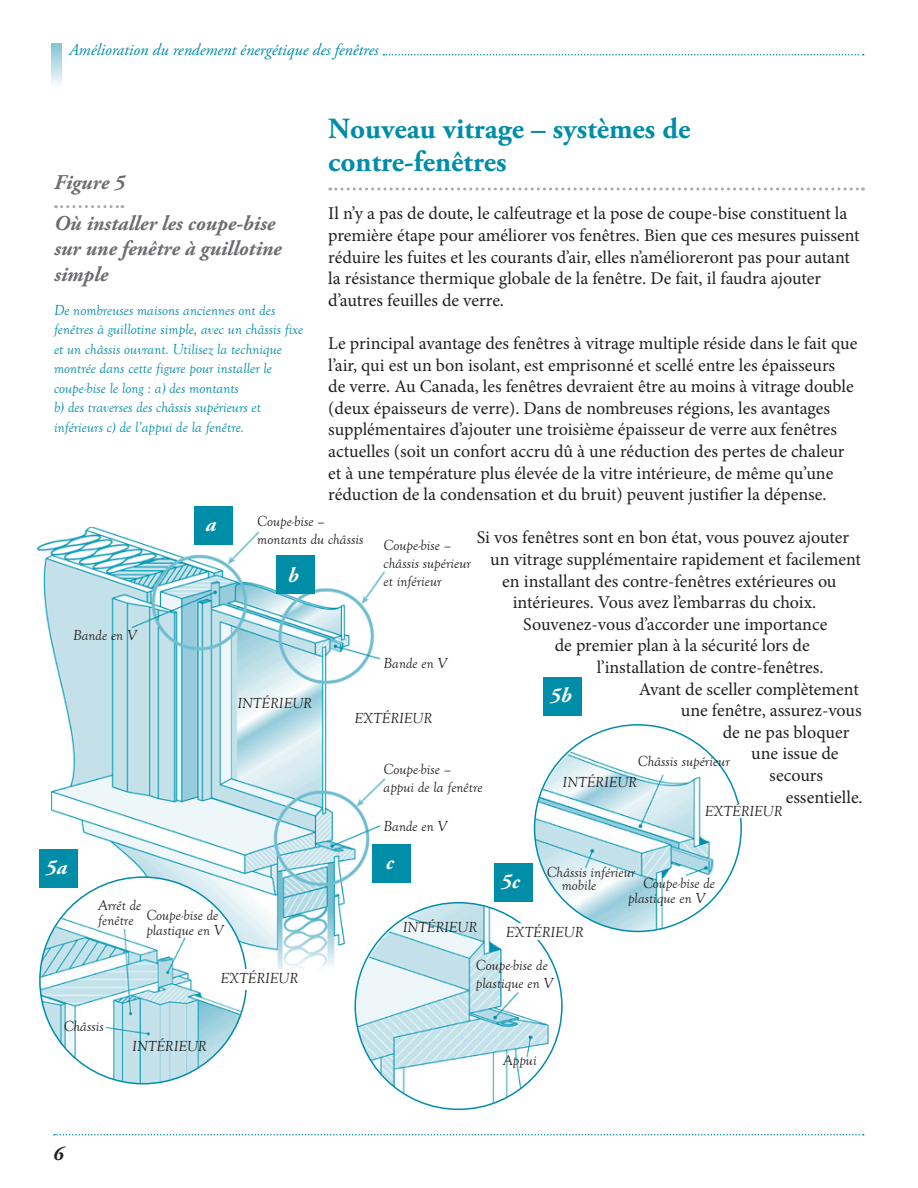
<style>
.page{position:relative;width:918px;height:1188px;background:#fff}
.page>*{position:absolute;margin:0;border:0;box-sizing:border-box;transform-origin:0 0}
.t1{font:700 29.25px/33px "Adobe Garamond Pro";color:#008da8}
.Figure_Caption{font:italic 700 21px/40.5px "Adobe Garamond Pro";color:#6c6d70}
.t2{font:italic 700 21px "Adobe Garamond Pro";color:#fff}
.t3{font:italic 700 19.5px "Adobe Garamond Pro";color:#231f20}
.t4{font:18px/21.6px "Minion Pro";color:#231f20}
.t5{font:italic 16.5px "Adobe Garamond Pro";color:#008da8}
.t6{font:italic 15px/18px "Goudy Old Style T";color:#231f20}
.Figure_Caption-2{font:italic 15px/19.5px "Goudy Old Style T";color:#008da8}
</style>
<div class="page">
<svg style="left:54px;top:1134px;width:810px;height:2px"></svg>
<svg style="left:383px;top:54px;width:481px;height:2px"></svg>
<svg style="left:51px;top:43px;width:10px;height:42px"></svg>
<svg style="left:56px;top:205px;width:67px;height:3px"></svg>
<svg style="left:330px;top:188px;width:533px;height:2px"></svg>
<img style="left:36px;top:527px;width:354px;height:463px">
<img style="left:40px;top:877px;width:207px;height:207px;border-radius:103px">
<img style="left:355px;top:903px;width:207px;height:206px;border-radius:103px">
<img style="left:535px;top:725px;width:206px;height:206px;border-radius:103px">
<div style="left:39px;top:849px;width:39px;height:39px;background:#008da8"></div>
<div style="left:543px;top:677px;width:39px;height:39px;background:#008da8"></div>
<div style="left:494px;top:863px;width:39px;height:39px;background:#008da8"></div>
<div style="left:276px;top:555px;width:39px;height:38px;background:#008da8"></div>
<div style="left:373px;top:844px;width:38px;height:39px;background:#008da8"></div>
<div style="left:194px;top:506px;width:39px;height:38px;background:#008da8"></div>
<div style="left:221px;top:970px;width:97px;height:20px;background:#fff"></div>
<div style="left:506px;top:923px;width:84px;height:16px;background:#fff"></div>
<div style="left:705px;top:803px;width:89px;height:14px;background:#fff"></div>
<p class="t5" style="left:69px;top:40px;width:311px">Amélioration du rendement énergétique des fenêtres</p>
<h2 class="t1" style="left:328px;top:113px;width:364px">Nouveau vitrage – systèmes de contre-fenêtres</h2>
<p class="t4" style="left:328px;top:203px;width:533px">Il n’y a pas de doute, le calfeutrage et la pose de coupe-bise constituent la première étape pour améliorer vos fenêtres. Bien que ces mesures puissent réduire les fuites et les courants d’air, elles n’amélioreront pas pour autant la résistance thermique globale de la fenêtre. De fait, il faudra ajouter d’autres feuilles de verre.</p>
<p class="t4" style="left:328px;top:333px;width:531px">Le principal avantage des fenêtres à vitrage multiple réside dans le fait que l’air, qui est un bon isolant, est emprisonné et scellé entre les épaisseurs<br>de verre. Au Canada, les fenêtres devraient être au moins à vitrage double (deux épaisseurs de verre). Dans de nombreuses régions, les avantages supplémentaires d’ajouter une troisième épaisseur de verre aux fenêtres actuelles (soit un confort accru dû à une réduction des pertes de chaleur et à une température plus élevée de la vitre intérieure, de même qu’une réduction de la condensation et du bruit) peuvent justifier la dépense.</p>
<p class="t4" style="left:477px;top:527px;width:374px">Si vos fenêtres sont en bon état, vous pouvez ajouter</p>
<p class="t4" style="left:490px;top:549px;width:372px">un vitrage supplémentaire rapidement et facilement</p>
<p class="t4" style="left:502px;top:570px;width:336px">en installant des contre-fenêtres extérieures ou</p>
<p class="t4" style="left:513px;top:592px;width:305px">intérieures. Vous avez l’embarras du choix.</p>
<p class="t4" style="left:523px;top:613px;width:306px">Souvenez-vous d’accorder une importance</p>
<p class="t4" style="left:555px;top:635px;width:256px">de premier plan à la sécurité lors de</p>
<p class="t4" style="left:597px;top:657px;width:228px">l’installation de contre-fenêtres.</p>
<p class="t4" style="left:639px;top:678px;width:222px">Avant de sceller complètement</p>
<p class="t4" style="left:681px;top:700px;width:182px">une fenêtre, assurez-vous</p>
<p class="t4" style="left:723px;top:721px;width:128px">de ne pas bloquer</p>
<p class="t4" style="left:751px;top:743px;width:89px">une issue de</p>
<p class="t4" style="left:769px;top:765px;width:55px">secours</p>
<p class="t4" style="left:786px;top:786px;width:78px">essentielle.</p>
<p class="Figure_Caption" style="left:54px;top:163px;width:223px">Figure 5<br>Où installer les coupe-bise</p>
<p class="Figure_Caption" style="left:54px;top:236px;width:229px;line-height:25.5px">sur une fenêtre à guillotine simple</p>
<p class="Figure_Caption-2" style="left:54px;top:300px;width:251px">De nombreuses maisons anciennes ont des fenêtres à guillotine simple, avec un châssis fixe et un châssis ouvrant. Utilisez la technique montrée dans cette figure pour installer le coupe-bise le long : a) des montants<br>b) des traverses des châssis supérieurs et inférieurs c) de l’appui de la fenêtre.</p>
<p class="t2" style="left:206px;top:512px;width:12px">a</p>
<p class="t6" style="left:257px;top:512px;width:108px">Coupe-bise – montants du châssis</p>
<p class="t6" style="left:384px;top:537px;width:89px">Coupe-bise – châssis supérieur et inférieur</p>
<p class="t2" style="left:288px;top:564px;width:12px">b</p>
<p class="t6" style="left:73px;top:627px;width:65px">Bande en V</p>
<p class="t6" style="left:384px;top:654px;width:65px">Bande en V</p>
<p class="t2" style="left:550px;top:683px;width:23px">5b</p>
<p class="t6" style="left:238px;top:694px;width:76px">INTÉRIEUR</p>
<p class="t6" style="left:355px;top:710px;width:79px">EXTÉRIEUR</p>
<p class="t6" style="left:638px;top:752px;width:93px">Châssis supérieur</p>
<p class="t6" style="left:384px;top:760px;width:101px">Coupe-bise – appui de la fenêtre</p>
<p class="t6" style="left:384px;top:817px;width:65px">Bande en V</p>
<p class="t6" style="left:563px;top:774px;width:76px">INTÉRIEUR</p>
<p class="t6" style="left:705px;top:803px;width:79px">EXTÉRIEUR</p>
<p class="t2" style="left:46px;top:855px;width:23px">5a</p>
<p class="t6" style="left:98px;top:897px;width:45px">Arrêt de</p>
<p class="t6" style="left:146px;top:908px;width:79px;line-height:15px;text-indent:-48px">fenêtre Coupe-bise de plastique en V</p>
<p class="t6" style="left:221px;top:970px;width:79px">EXTÉRIEUR</p>
<p class="t6" style="left:64px;top:1018px;width:42px">Châssis</p>
<p class="t6" style="left:132px;top:1038px;width:76px">INTÉRIEUR</p>
<p class="t3" style="left:53px;top:1142px;width:12px">6</p>
<p class="t2" style="left:386px;top:850px;width:9px">c</p>
<p class="t6" style="left:403px;top:918px;width:76px">INTÉRIEUR</p>
<p class="t2" style="left:501px;top:869px;width:20px">5c</p>
<p class="t6" style="left:562px;top:865px;width:75px;line-height:13.5px;text-indent:-15px">Châssis inférieur mobile</p>
<p class="t6" style="left:628px;top:876px;width:89px;line-height:15px;text-indent:15px">Coupe-bise de plastique en V</p>
<p class="t6" style="left:506px;top:923px;width:79px">EXTÉRIEUR</p>
<p class="t6" style="left:476px;top:957px;width:79px">Coupe-bise de plastique en V</p>
<p class="t6" style="left:503px;top:1052px;width:35px">Appui</p>
</div>
